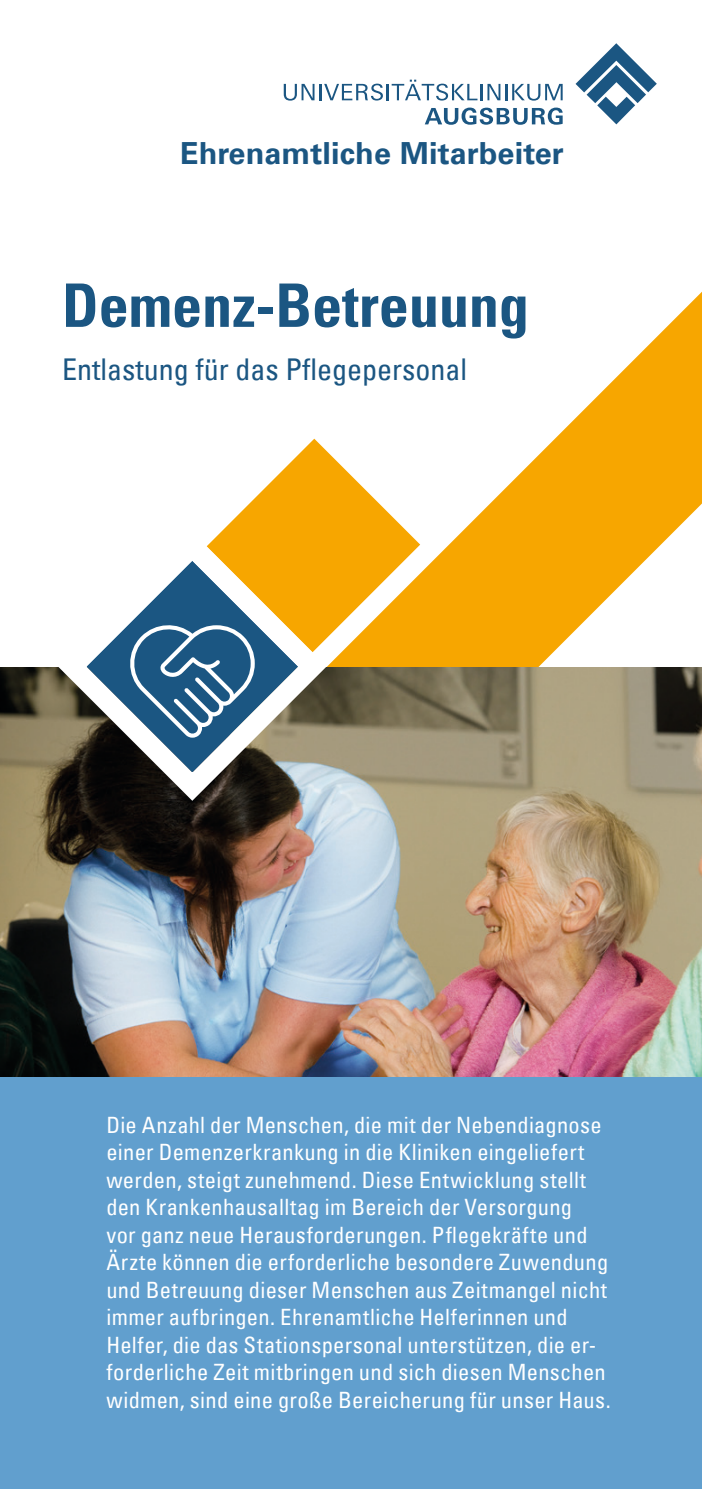
<style>
.page{position:relative;width:702px;height:1489px;background:#fff}
.page>*{position:absolute;margin:0;border:0;box-sizing:border-box;transform-origin:0 0}
.t1{font:60px "Univers Com 67 Bold Cond";color:#1b5682}
.t2{font:700 30.5px "Univers Com 65";letter-spacing:.005em;color:#1b5682}
.t3{font:condensed 30px "Univers Com 57";color:#1b5682}
.t4{font:condensed 22.5px/27.5px "Univers Com 57";letter-spacing:.01em;color:#fff}
</style>
<div class="page">
<svg style="left:340px;top:292px;width:362px;height:375px"></svg>
<img style="left:0;top:667px;width:702px;height:410px">
<div style="left:0;top:1077px;width:702px;height:411px;background:#619fce"></div>
<svg style="left:235px;top:438px;width:185px;height:214px;fill:#f7a600"></svg>
<svg style="left:44px;top:518px;width:296px;height:297px"></svg>
<svg style="left:424px;top:108px;width:138px;height:17px"></svg>
<svg style="left:284px;top:80px;width:278px;height:21px"></svg>
<svg style="left:575px;top:43px;width:81px;height:81px"></svg>
<h2 class="t2" style="left:180px;top:135px;width:385px">Ehrenamtliche Mitarbeiter</h2>
<h1 class="t1" style="left:62px;top:269px;width:468px">Demenz-Betreuung</h1>
<h3 class="t3" style="left:62px;top:350px;width:406px">Entlastung für das Pflegepersonal</h3>
<p class="t4" style="left:106px;top:1110px;width:506px">Die Anzahl der Menschen, die mit der Nebendiagnose einer Demenzerkrankung in die Kliniken eingeliefert werden, steigt zunehmend. Diese Entwicklung stellt den Krankenhausalltag im Bereich der Versorgung<br>vor ganz neue Herausforderungen. Pflegekräfte und Ärzte können die erforderliche besondere Zuwendung und Betreuung dieser Menschen aus Zeitmangel nicht immer aufbringen. Ehrenamtliche Helferinnen und Helfer, die das Stationspersonal unterstützen, die er&shy;forderliche Zeit mitbringen und sich diesen Menschen widmen, sind eine große Bereicherung für unser Haus.</p>
</div>
